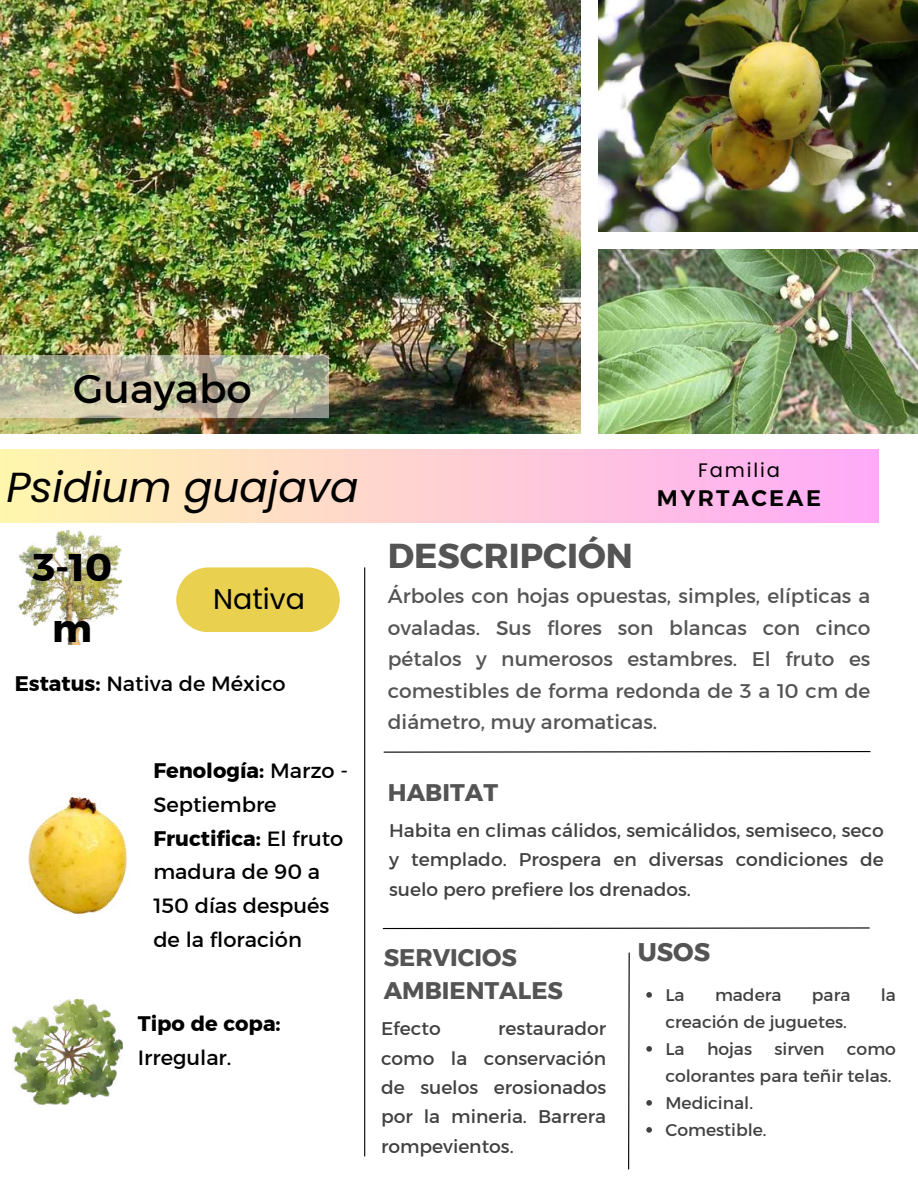
<style>
.page{position:relative;width:918px;height:1188px;background:#fff}
.page>*{position:absolute;margin:0;border:0;box-sizing:border-box;transform-origin:0 0}
.t1{font:italic 42px "Poppins";color:#000}
.t2{font:40.5px "Kief Montaser Regular";color:#000}
.t3{font:38.4px/61.8px "Kief Montaser Bold";color:#000;text-align:center}
.t4{font:34.5px "Kief Montaser Bold";color:#545454}
.t5{font:28.5px "Poppins";color:#000}
.t6{font:25.5px "Kief Montaser Bold";color:#545454}
.t7{font:24px/32.7px "Kief Montaser Bold";color:#545454}
.t8{font:700 22.35px "Kief Montaser Semi";letter-spacing:.105em;color:#000}
.t9{font:21px/33.8px "Kief Montaser Regular";color:#000}
.t10{font:21px "Kief Montaser Bold";color:#000}
.t11{font:20.1px/31.5px "Kief Montaser Regular";color:#545454;text-align:justify}
.t12{font:19.5px "Poppins";letter-spacing:.095em;color:#000}
.t13{font:18.75px/29.2px "Kief Montaser Regular";color:#424141;text-align:justify}
.t14{font:17.25px/27px "Kief Montaser Regular";color:#424141}
.s1{font-family:"Kief Montaser Bold"}
.s2{font-family:"Kief Montaser Regular"}
</style>
<div class="page">
<img style="left:599px;top:0;width:319px;height:232px">
<img style="left:0;top:0;width:580px;height:433px">
<img style="left:599px;top:250px;width:319px;height:183px">
<svg style="left:383px;top:751px;width:488px;height:2px"></svg>
<svg style="left:382px;top:927px;width:488px;height:3px"></svg>
<img style="left:12px;top:999px;width:111px;height:106px">
<img style="left:17px;top:530px;width:104px;height:115px">
<hr style="left:364px;top:567px;width:1px;height:589px;background:#000">
<svg style="left:0;top:356px;width:329px;height:62px;background:#bdbc9f"></svg>
<div style="left:0;top:449px;width:878px;height:73px;background:linear-gradient(to right,#fff7ad,#ffaaf8)"></div>
<svg style="left:628px;top:952px;width:2px;height:218px"></svg>
<svg style="left:176px;top:567px;width:164px;height:65px;background:#ebd45f"></svg>
<img style="left:28px;top:793px;width:99px;height:121px">
<svg style="left:646px;top:992px;width:6px;height:6px"></svg>
<svg style="left:646px;top:1046px;width:6px;height:6px"></svg>
<svg style="left:646px;top:1100px;width:6px;height:6px"></svg>
<svg style="left:646px;top:1127px;width:6px;height:6px"></svg>
<h2 class="t2" style="left:73px;top:364px;width:180px">Guayabo</h2>
<h1 class="t1" style="left:6px;top:458px;width:354px">Psidium guajava</h1>
<h3 class="t3" style="left:32px;top:536px;width:82px">3-10 m</h3>
<h3 class="t5" style="left:213px;top:580px;width:93px">Nativa</h3>
<p class="t9" style="left:15px;top:666px;width:272px"><span class="s1">Estatus:</span> Nativa de México</p>
<p class="t10" style="left:153px;top:758px;width:196px">Fenología: <span class="s2">Marzo -</span></p>
<p class="t9" style="left:153px;top:787px;width:125px">Septiembre</p>
<p class="t10" style="left:153px;top:825px;width:192px">Fructifica: <span class="s2">El fruto</span></p>
<p class="t9" style="left:153px;top:855px;width:178px">madura de 90 a<br>150 días después de la floración</p>
<p class="t10" style="left:138px;top:1011px;width:144px">Tipo de copa:</p>
<p class="t9" style="left:138px;top:1040px;width:95px">Irregular.</p>
<p class="t12" style="left:698px;top:456px;width:83px">Familia</p>
<p class="t8" style="left:657px;top:484px;width:165px">MYRTACEAE</p>
<h3 class="t4" style="left:388px;top:535px;width:246px">DESCRIPCIÓN</h3>
<p class="t11" style="left:388px;top:580px;width:484px">Árboles con hojas opuestas, simples, elípticas a ovaladas. Sus flores son blancas con cinco pétalos y numerosos estambres. El fruto es comestibles de forma redonda de 3 a 10 cm de diámetro, muy aromaticas.</p>
<p class="t7" style="left:388px;top:776px;width:112px">HABITAT</p>
<p class="t13" style="left:389px;top:816px;width:496px">Habita en climas cálidos, semicálidos, semiseco, seco y templado. Prospera en diversas condiciones de suelo pero prefiere los drenados.</p>
<p class="t7" style="left:384px;top:941px;width:181px">SERVICIOS<br>AMBIENTALES</p>
<p class="t13" style="left:381px;top:1014px;width:61px">Efecto</p>
<p class="t13" style="left:381px;top:1014px;width:227px;text-indent:117px">restaurador como la conservación de suelos erosionados por la mineria. Barrera rompevientos.</p>
<h3 class="t6" style="left:638px;top:936px;width:74px">USOS</h3>
<p class="t14" style="left:665px;top:981px;width:21px">La</p>
<p class="t14" style="left:715px;top:981px;width:68px">madera</p>
<p class="t14" style="left:812px;top:981px;width:40px">para</p>
<p class="t14" style="left:881px;top:981px;width:17px">la</p>
<p class="t14" style="left:665px;top:1008px;width:183px">creación de juguetes.<br>La</p>
<p class="t14" style="left:707px;top:1035px;width:47px">hojas</p>
<p class="t14" style="left:774px;top:1035px;width:52px">sirven</p>
<p class="t14" style="left:665px;top:1035px;width:232px;text-indent:182px">como colorantes para teñir telas.<br>Medicinal.<br>Comestible.</p>
</div>
